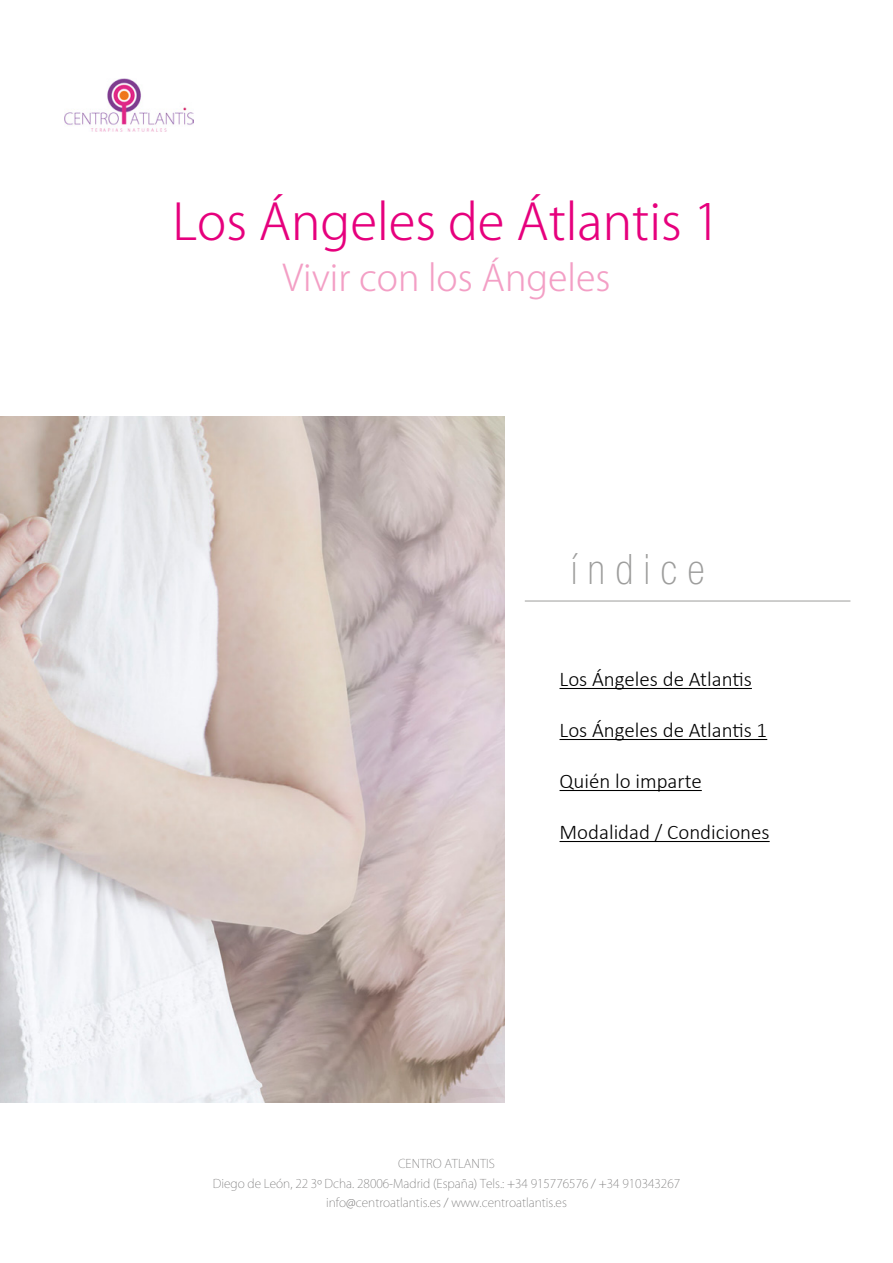
<style>
.page{position:relative;width:893px;height:1263px;background:#fff}
.page>*{position:absolute;margin:0;border:0;box-sizing:border-box;transform-origin:0 0}
.t1{font:300 49.5px "Koz Go Pr 6 N";color:#e6007d}
.t2{font:100 condensed 42px "Helvetica Neue LT Std";letter-spacing:.25em;color:#9d9d9c}
.t3{font:300 36px "Koz Go Pr 6 N";color:#f39fc5}
.t4{font:300 21px "Calibri";color:#000}
.t5{font:200 12px/19.5px "Koz Go Pr 6 N";color:#706f6f;text-align:center}
</style>
<div class="page">
<hr style="left:525px;top:601px;width:325px;height:1px;background:#9d9d9c">
<hr style="left:559px;top:688px;width:193px;height:1px;background:#000">
<hr style="left:559px;top:739px;width:208px;height:1px;background:#000">
<hr style="left:559px;top:790px;width:143px;height:1px;background:#000">
<hr style="left:559px;top:841px;width:211px;height:1px;background:#000">
<img style="left:0;top:417px;width:504px;height:685px">
<img style="left:65px;top:79px;width:128px;height:53px">
<h1 class="t1" style="left:172px;top:194px;width:550px">Los Ángeles de Átlantis 1</h1>
<h3 class="t3" style="left:282px;top:258px;width:329px">Vivir con los Ángeles</h3>
<h2 class="t2" style="left:571px;top:546px;width:135px">índice</h2>
<h3 class="t4" style="left:559px;top:666px;width:194px">Los Ángeles de Atlantis</h3>
<h3 class="t4" style="left:559px;top:717px;width:209px">Los Ángeles de Atlantis 1</h3>
<h3 class="t4" style="left:559px;top:768px;width:144px">Quién lo imparte</h3>
<h3 class="t4" style="left:559px;top:819px;width:212px">Modalidad / Condiciones</h3>
<p class="t5" style="left:213px;top:1154px;width:469px">CENTRO ATLANTIS<br>Diego de León, 22 3º Dcha. 28006-Madrid (España) Tels.: +34 915776576 / +34 910343267 info@centroatlantis.es / www.centroatlantis.es</p>
</div>
